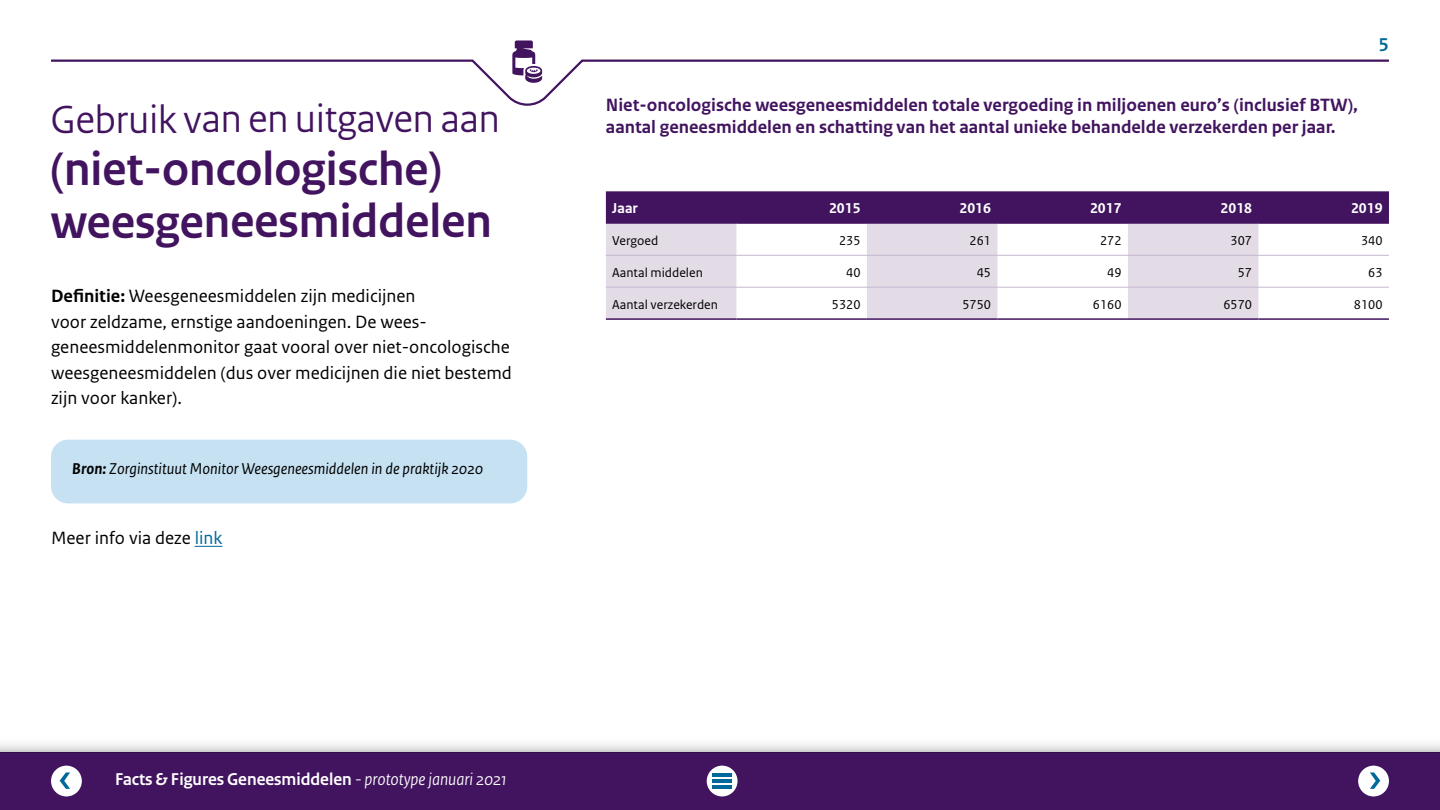
<style>
.page{position:relative;width:1440px;height:810px;background:#fff}
.page>*{position:absolute;margin:0;border:0;box-sizing:border-box;transform-origin:0 0}
.H2_-_hoofdstuk_titel{font:700 49.5px/52.4px "Rijksoverheid Sans Heading";letter-spacing:-.005em;color:#42145f}
.H2_-_hoofdstuk_titel-2{font:41.25px "Rijksoverheid Sans Heading";letter-spacing:-.005em;color:#42145f}
.t1{font:700 19.5px "Rijksoverheid Sans Heading";color:#01689b}
.Tekst_25pt{font:18.75px/25.5px "Rijksoverheid Sans Text";color:#000}
.Figuur_kop_25pt{font:700 18.75px/22.5px "Rijksoverheid Sans Text";color:#42145f}
.t2{font:700 18px "Rijksoverheid Sans Heading";color:#fff}
.t3{font:italic 16.5px "Rijksoverheid Sans Text";color:#000}
.Voetnoot_oranje_18_2{font:700 15px "Rijksoverheid Sans Text";color:#fff}
.Voetnoot_oranje_18_2-2{font:13.5px "Rijksoverheid Sans Text";color:#000}
.s1{font-weight:700}
.s2{color:#01689b}
.s3{font-weight:400;font-style:italic}
</style>
<div class="page">
<svg style="left:195px;top:546px;width:27px;height:1px"></svg>
<div style="left:51px;top:440px;width:476px;height:63px;background:#c5e1f2;border-radius:17px"></div>
<div style="left:606px;top:191px;width:783px;height:32px;background:#42145f"></div>
<svg style="left:606px;top:224px;width:652px;height:94px;fill:#e3dce7"></svg>
<hr style="left:606px;top:318px;width:130px;height:2px;background:#42145f">
<hr style="left:736px;top:318px;width:131px;height:2px;background:#42145f">
<hr style="left:867px;top:318px;width:130px;height:2px;background:#42145f">
<hr style="left:997px;top:318px;width:131px;height:2px;background:#42145f">
<hr style="left:1128px;top:318px;width:130px;height:2px;background:#42145f">
<hr style="left:1258px;top:318px;width:131px;height:2px;background:#42145f">
<hr style="left:606px;top:255px;width:130px;height:1px;background:#c6b8cf">
<hr style="left:736px;top:255px;width:131px;height:1px;background:#c6b8cf">
<hr style="left:867px;top:255px;width:130px;height:1px;background:#c6b8cf">
<hr style="left:997px;top:255px;width:131px;height:1px;background:#c6b8cf">
<hr style="left:1128px;top:255px;width:130px;height:1px;background:#c6b8cf">
<hr style="left:1258px;top:255px;width:131px;height:1px;background:#c6b8cf">
<hr style="left:606px;top:287px;width:130px;height:1px;background:#c6b8cf">
<hr style="left:736px;top:287px;width:131px;height:1px;background:#c6b8cf">
<hr style="left:867px;top:287px;width:130px;height:1px;background:#c6b8cf">
<hr style="left:997px;top:287px;width:131px;height:1px;background:#c6b8cf">
<hr style="left:1128px;top:287px;width:130px;height:1px;background:#c6b8cf">
<hr style="left:1258px;top:287px;width:131px;height:1px;background:#c6b8cf">
<hr style="left:606px;top:223px;width:130px;height:1px;background:#42145f">
<hr style="left:736px;top:223px;width:131px;height:1px;background:#42145f">
<hr style="left:867px;top:223px;width:130px;height:1px;background:#42145f">
<hr style="left:997px;top:223px;width:131px;height:1px;background:#42145f">
<hr style="left:1128px;top:223px;width:130px;height:1px;background:#42145f">
<hr style="left:1258px;top:223px;width:131px;height:1px;background:#42145f">
<svg style="left:51px;top:59px;width:1338px;height:47px"></svg>
<div style="left:0;top:753px;width:1440px;height:57px;background:#42145f"></div>
<div style="left:0;top:733px;width:1440px;height:20px;background:linear-gradient(to bottom,#fff,#d8d7d7)"></div>
<div style="left:1358px;top:766px;width:31px;height:30px;background:#fff;border-radius:50%"></div>
<svg style="left:1370px;top:772px;width:10px;height:17px"></svg>
<div style="left:51px;top:766px;width:31px;height:30px;background:#fff;border-radius:50%"></div>
<svg style="left:60px;top:772px;width:10px;height:17px"></svg>
<div style="left:707px;top:766px;width:31px;height:30px;background:linear-gradient(to bottom,#fcfcfd,#fdfdfd);border-radius:50%"></div>
<hr style="left:713px;top:774px;width:19px;height:3px;background:#01689b">
<hr style="left:713px;top:780px;width:19px;height:3px;background:#01689b">
<hr style="left:713px;top:786px;width:19px;height:3px;background:#01689b">
<svg style="left:512px;top:40px;width:30px;height:43px"></svg>
<p class="H2_-_hoofdstuk_titel-2" style="left:51px;top:95px;width:451px">Gebruik van en uitgaven aan</p>
<p class="H2_-_hoofdstuk_titel" style="left:51px;top:144px;width:443px">(niet-oncologische) weesgeneesmiddelen</p>
<p class="Tekst_25pt" style="left:51px;top:284px;width:463px"><span class="s1">Definitie:</span> Weesgeneesmiddelen zijn medicijnen<br>voor zeldzame, ernstige aandoeningen. De wees&shy;geneesmiddelenmonitor gaat vooral over niet-oncologische weesgeneesmiddelen (dus over medicijnen die niet bestemd zijn voor kanker).</p>
<p class="t3" style="left:72px;top:460px;width:413px"><span class="s1">Bron:</span> Zorginstituut Monitor Weesgeneesmiddelen in de praktijk 2020</p>
<p class="Tekst_25pt" style="left:51px;top:526px;width:173px">Meer info via deze <span class="s2">link</span></p>
<p class="t2" style="left:115px;top:769px;width:393px">Facts &amp; Figures Geneesmiddelen <span class="s3">- prototype januari 2021</span></p>
<p class="Figuur_kop_25pt" style="left:606px;top:94px;width:754px">Niet-oncologische weesgeneesmiddelen totale vergoeding in miljoenen euro’s (inclusief BTW), aantal geneesmiddelen en schatting van het aantal unieke behandelde verzekerden per jaar.</p>
<p class="t1" style="left:1379px;top:34px;width:12px">5</p>
<p class="Voetnoot_oranje_18_2" style="left:612px;top:200px;width:27px">Jaar</p>
<p class="Voetnoot_oranje_18_2" style="left:829px;top:200px;width:33px">2015</p>
<p class="Voetnoot_oranje_18_2" style="left:960px;top:200px;width:33px">2016</p>
<p class="Voetnoot_oranje_18_2" style="left:1090px;top:200px;width:33px">2017</p>
<p class="Voetnoot_oranje_18_2" style="left:1221px;top:200px;width:33px">2018</p>
<p class="Voetnoot_oranje_18_2" style="left:1351px;top:200px;width:33px">2019</p>
<p class="Voetnoot_oranje_18_2-2" style="left:612px;top:233px;width:47px">Vergoed</p>
<p class="Voetnoot_oranje_18_2-2" style="left:839px;top:233px;width:23px">235</p>
<p class="Voetnoot_oranje_18_2-2" style="left:970px;top:233px;width:23px">261</p>
<p class="Voetnoot_oranje_18_2-2" style="left:1100px;top:233px;width:23px">272</p>
<p class="Voetnoot_oranje_18_2-2" style="left:1231px;top:233px;width:23px">307</p>
<p class="Voetnoot_oranje_18_2-2" style="left:1361px;top:233px;width:23px">340</p>
<p class="Voetnoot_oranje_18_2-2" style="left:612px;top:265px;width:92px">Aantal middelen</p>
<p class="Voetnoot_oranje_18_2-2" style="left:846px;top:265px;width:16px">40</p>
<p class="Voetnoot_oranje_18_2-2" style="left:977px;top:265px;width:16px">45</p>
<p class="Voetnoot_oranje_18_2-2" style="left:1107px;top:265px;width:16px">49</p>
<p class="Voetnoot_oranje_18_2-2" style="left:1238px;top:265px;width:16px">57</p>
<p class="Voetnoot_oranje_18_2-2" style="left:1368px;top:265px;width:16px">63</p>
<p class="Voetnoot_oranje_18_2-2" style="left:612px;top:296px;width:107px">Aantal verzekerden</p>
<p class="Voetnoot_oranje_18_2-2" style="left:832px;top:296px;width:30px">5320</p>
<p class="Voetnoot_oranje_18_2-2" style="left:962px;top:296px;width:30px">5750</p>
<p class="Voetnoot_oranje_18_2-2" style="left:1093px;top:296px;width:30px">6160</p>
<p class="Voetnoot_oranje_18_2-2" style="left:1223px;top:296px;width:30px">6570</p>
<p class="Voetnoot_oranje_18_2-2" style="left:1354px;top:296px;width:30px">8100</p>
</div>
